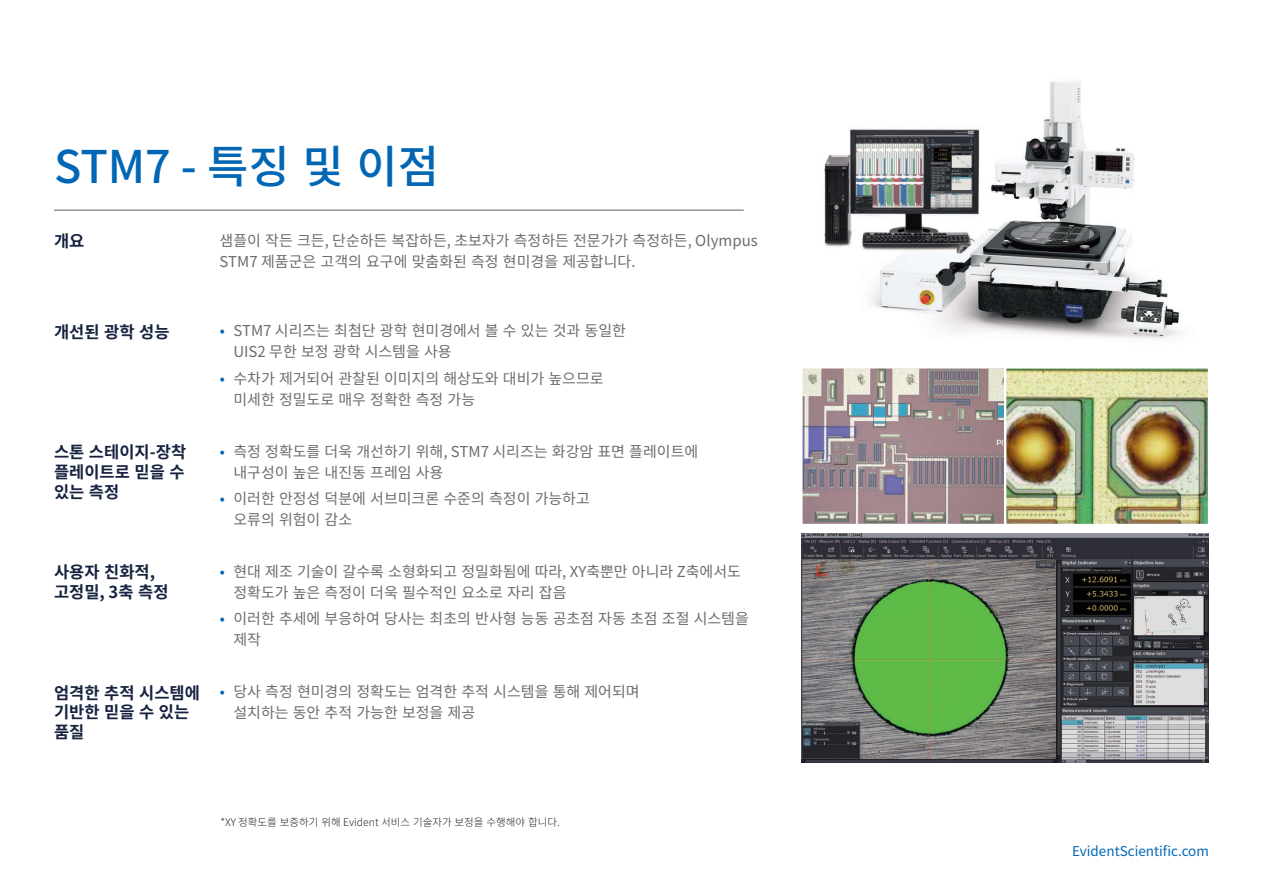
<style>
.page{position:relative;width:1263px;height:893px;background:#fff}
.page>*{position:absolute;margin:0;border:0;box-sizing:border-box;transform-origin:0 0}
.t1{font:500 45px "Noto Sans KR";color:#0167b4}
.t2{font:700 16.5px/19.8px "Noto Sans KR";color:#172340}
.t3{font:15px/21px "Noto Sans KR";color:#6c6d70}
.t4{font:13.5px "Noto Sans KR";color:#0167b4}
.t5{font:300 10.5px "Noto Sans KR";color:#231f20}
.s1{color:#0167b4}
</style>
<div class="page">
<img style="left:803px;top:369px;width:404px;height:154px">
<div style="left:800px;top:366px;width:206px;height:160px;border:2px solid #fff"></div>
<div style="left:1004px;top:366px;width:206px;height:160px;border:2px solid #fff"></div>
<img style="left:801px;top:533px;width:408px;height:229px">
<img style="left:824px;top:81px;width:357px;height:258px">
<hr style="left:54px;top:209px;width:690px;height:2px;background:#939598">
<h1 class="t1" style="left:54px;top:141px;width:387px">STM7 - 특징 및 이점</h1>
<p class="t2" style="left:54px;top:232px;width:32px">개요</p>
<p class="t3" style="left:220px;top:230px;width:540px">샘플이 작든 크든, 단순하든 복잡하든, 초보자가 측정하든 전문가가 측정하든, Olympus<br>STM7 제품군은 고객의 요구에 맞춤화된 측정 현미경을 제공합니다.</p>
<p class="t2" style="left:54px;top:322px;width:117px">개선된 광학 성능</p>
<p class="t3" style="left:233px;top:321px;width:394px;text-indent:-14px"><span class="s1">•</span> STM7 시리즈는 최첨단 광학 현미경에서 볼 수 있는 것과 동일한<br>UIS2 무한 보정 광학 시스템을 사용</p>
<p class="t3" style="left:233px;top:368px;width:372px;text-indent:-14px"><span class="s1">•</span> 수차가 제거되어 관찰된 이미지의 해상도와 대비가 높으므로 미세한 정밀도로 매우 정확한 측정 가능</p>
<p class="t2" style="left:54px;top:442px;width:134px;text-align:justify">스톤 스테이지-장착 플레이트로 믿을 수 있는 측정</p>
<p class="t3" style="left:233px;top:441px;width:466px;text-indent:-14px"><span class="s1">•</span> 측정 정확도를 더욱 개선하기 위해, STM7 시리즈는 화강암 표면 플레이트에 내구성이 높은 내진동 프레임 사용</p>
<p class="t3" style="left:233px;top:488px;width:358px;text-indent:-14px"><span class="s1">•</span> 이러한 안정성 덕분에 서브미크론 수준의 측정이 가능하고 오류의 위험이 감소</p>
<p class="t2" style="left:54px;top:563px;width:116px">사용자 친화적, 고정밀, 3축 측정</p>
<p class="t3" style="left:233px;top:561px;width:509px;text-indent:-14px"><span class="s1">•</span> 현대 제조 기술이 갈수록 소형화되고 정밀화됨에 따라, XY축뿐만 아니라 Z축에서도 정확도가 높은 측정이 더욱 필수적인 요소로 자리 잡음</p>
<p class="t3" style="left:233px;top:609px;width:517px;text-indent:-14px"><span class="s1">•</span> 이러한 추세에 부응하여 당사는 최초의 반사형 능동 공초점 자동 초점 조절 시스템을 제작</p>
<p class="t2" style="left:54px;top:683px;width:147px">엄격한 추적 시스템에 기반한 믿을 수 있는 품질</p>
<p class="t3" style="left:233px;top:682px;width:408px;text-indent:-14px"><span class="s1">•</span> 당사 측정 현미경의 정확도는 엄격한 추적 시스템을 통해 제어되며 설치하는 동안 추적 가능한 보정을 제공</p>
<p class="t5" style="left:220px;top:816px;width:341px">*XY 정확도를 보증하기 위해 Evident 서비스 기술자가 보정을 수행해야 합니다.</p>
<p class="t4" style="left:1072px;top:844px;width:138px">EvidentScientific.com</p>
</div>
